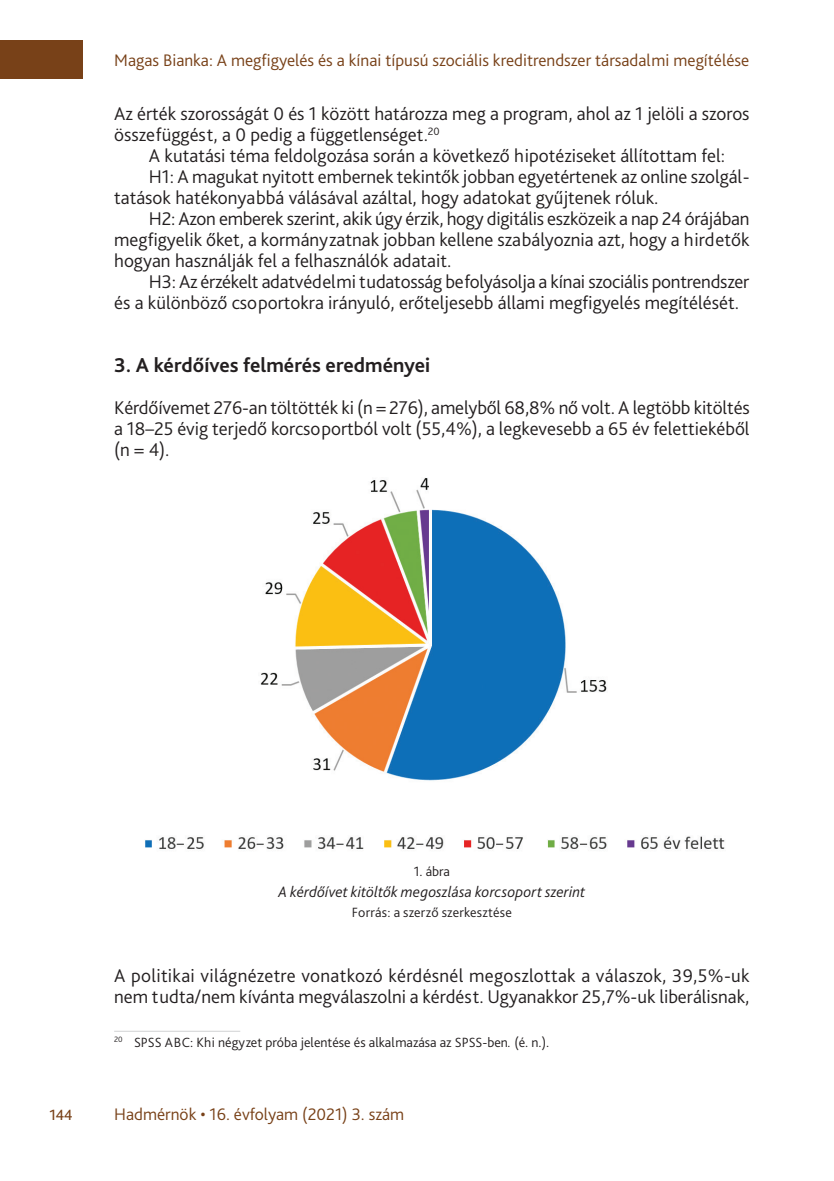
<style>
.page{position:relative;width:834px;height:1181px;background:#fff}
.page>*{position:absolute;margin:0;border:0;box-sizing:border-box;transform-origin:0 0}
._1_1__Head_címsor1{font:700 21px "Bliss Pro";color:#231f20}
._3_szövegtörzs{font:300 19.25px/21px "Bliss Pro";color:#231f20}
._3_1_első_bekezdés{font:300 19.25px/21px "Bliss Pro";color:#231f20;text-align:justify}
.t1{font:300 19.25px "Bliss Pro";color:#784118}
.t2{font:300 17.5px "Bliss Pro";color:#784118}
._8_Ábra__képalárás{font:italic 300 15.75px "Bliss Pro";letter-spacing:.01em;color:#231f20}
._6_Lábjegyzet{font:300 14px "Bliss Pro";color:#231f20}
._8_ábra_forrás{font:300 14px "Bliss Pro";letter-spacing:.015em;color:#231f20}
._8_Ábra_Száma{font:300 14px "Bliss Pro";color:#231f20}
.s1{font-style:italic}
</style>
<div class="page">
<div style="left:0;top:41px;width:83px;height:38px;background:#784118"></div>
<img style="left:145px;top:478px;width:580px;height:371px">
<hr style="left:114px;top:1031px;width:126px;height:1px;background:#d1d2d4">
<p class="t2" style="left:114px;top:49px;width:636px">Magas Bianka: A megfigyelés és a kínai típusú szociális kreditrendszer társadalmi megítélése</p>
<p class="_3_szövegtörzs" style="left:114px;top:103px;width:636px">Az érték szorosságát 0 és 1 között határozza meg a program, ahol az -1 jelöli a szoros összefüggést, a -0 pedig a függetlenséget.<sup>20</sup></p>
<p class="_3_szövegtörzs" style="left:149px;top:145px;width:577px">A kutatási téma feldolgozása során a következő hipotéziseket állítottam fel:</p>
<p class="_3_szövegtörzs" style="left:114px;top:166px;width:636px;text-indent:35px">H1: A magukat nyitott embernek tekintők jobban egyetértenek az online szolgál&shy;tatások hatékonyabbá válásával azáltal, hogy adatokat gyűjtenek róluk.</p>
<p class="_3_szövegtörzs" style="left:114px;top:208px;width:636px;text-align:justify;text-indent:35px">H2: Azon emberek szerint, akik úgy érzik, hogy digitális eszközeik a nap 24 órájában megfigyelik őket, a kormányzatnak jobban kellene szabályoznia azt, hogy a hirdetők hogyan használják fel a felhasználók adatait.</p>
<p class="_3_szövegtörzs" style="left:114px;top:271px;width:636px;text-indent:35px">H3: Az érzékelt adatvédelmi tudatosság befolyásolja a kínai szociális pontrendszer és a különböző csoportokra irányuló, erőteljesebb állami megfigyelés megítélését.</p>
<p class="_1_1__Head_címsor1" style="left:114px;top:352px;width:317px">3. A kérdőíves felmérés eredményei</p>
<p class="_3_1_első_bekezdés" style="left:114px;top:397px;width:637px">Kérdőívemet 276-an töltötték ki (n = 276), amelyből 68,8% nő volt. A legtöbb kitöltés a -18–25 évig terjedő korcsoportból volt (55,4%), a legkevesebb a -65 év felettiekéből (n = 4).</p>
<p class="_8_Ábra_Száma" style="left:413px;top:863px;width:38px">1. ábra</p>
<p class="_8_Ábra__képalárás" style="left:278px;top:882px;width:308px">A kérdőívet kitöltők megoszlása korcsoport szerint</p>
<p class="_8_ábra_forrás" style="left:352px;top:904px;width:161px">Forrás: a szerző szerkesztése</p>
<p class="_3_1_első_bekezdés" style="left:114px;top:964px;width:636px">A politikai világnézetre vonatkozó kérdésnél megoszlottak a válaszok, 39,5%-uk nem tudta/nem kívánta megválaszolni a kérdést. Ugyanakkor 25,7%-uk liberálisnak,</p>
<p class="_6_Lábjegyzet" style="left:114px;top:1033px;width:436px"><sup>20</sup> SPSS ABC: Khi négyzet próba jelentése és alkalmazása az SPSS-ben<span class="s1">.</span> (é. n.).</p>
<p class="t1" style="left:50px;top:1102px;width:24px">144</p>
<p class="t2" style="left:114px;top:1103px;width:291px">Hadmérnök • 16. évfolyam (2021) 3. szám</p>
</div>
